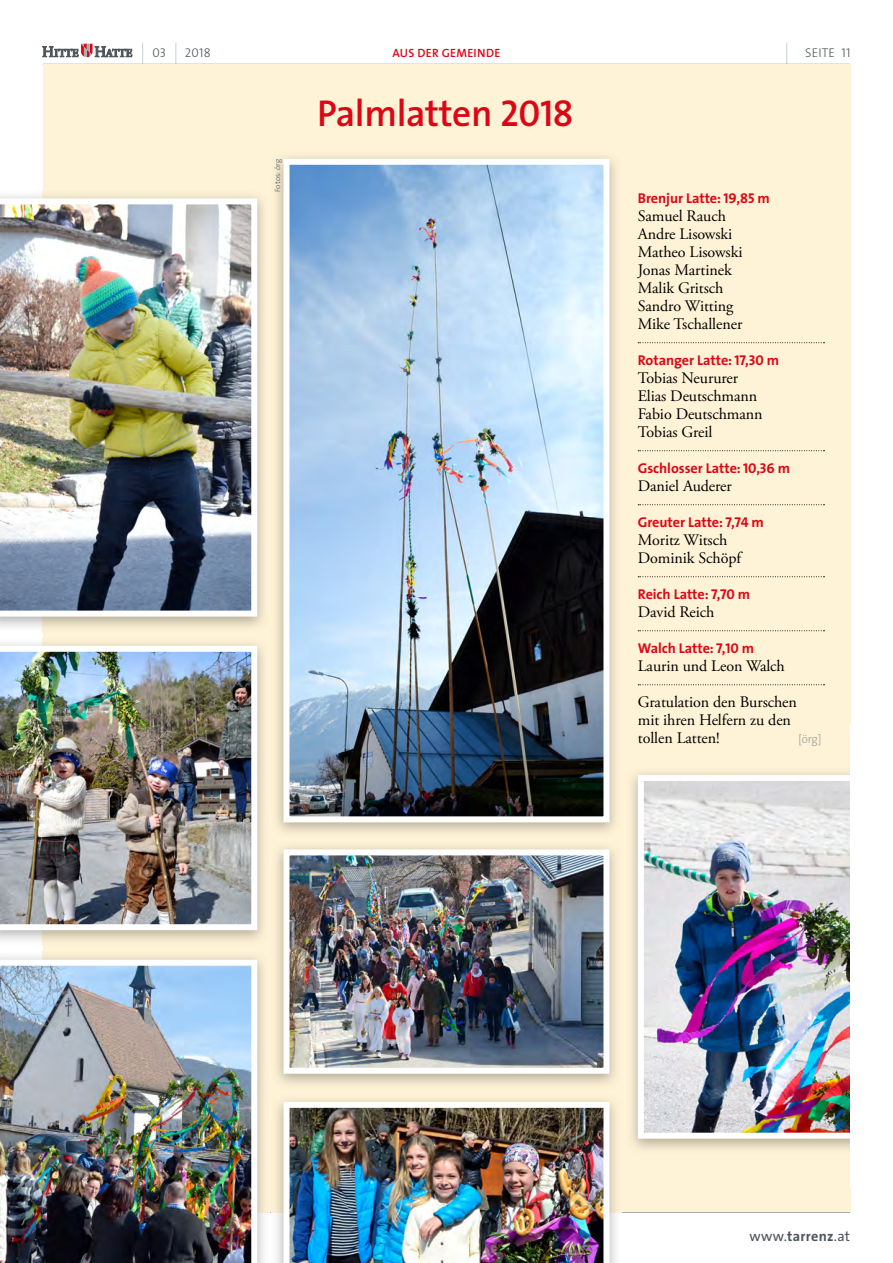
<style>
.page{position:relative;width:893px;height:1263px;background:#fff}
.page>*{position:absolute;margin:0;border:0;box-sizing:border-box;transform-origin:0 0}
.t1{font:600 37.5px "The Sans";letter-spacing:-.01em;color:#dc0714}
.t2{font:16.05px/18px "Adobe Garamond Pro";letter-spacing:-.005em;color:#000}
.t3{font:700 14.25px "The Sans";letter-spacing:-.005em;color:#dc0714}
.t4{font:14.25px "The Sans";color:#4c565c}
.t5{font:12.75px "The Sans Light Caps";letter-spacing:.02em;color:#4c565c}
.t6{font:600 12px "The Sans";letter-spacing:.02em;color:#dc0714}
.t7{font:300 11.7px "The Sans";color:#9d9d9c}
.t8{font:300 7.5px "The Sans";letter-spacing:.03em;color:#4c565c}
.s1{font-family:"The Sans Semi Bold Caps";font-weight:400}
.s2{font-family:"The Sans Bold Caps";font-weight:400}
.s3{font-weight:700}
</style>
<div class="page">
<svg style="left:786px;top:43px;width:1px;height:21px"></svg>
<svg style="left:142px;top:43px;width:1px;height:21px"></svg>
<svg style="left:176px;top:43px;width:1px;height:21px"></svg>
<hr style="left:43px;top:64px;width:807px;height:1px;background:#a5adb4">
<hr style="left:43px;top:1212px;width:807px;height:1px;background:#a5adb4">
<svg style="left:43px;top:44px;width:89px;height:13px"></svg>
<div style="left:43px;top:65px;width:807px;height:1147px;background:#fff3d7"></div>
<svg style="left:638px;top:342px;width:186px;height:1px"></svg>
<svg style="left:638px;top:450px;width:186px;height:1px"></svg>
<svg style="left:638px;top:504px;width:186px;height:1px"></svg>
<svg style="left:638px;top:576px;width:186px;height:1px"></svg>
<svg style="left:638px;top:630px;width:186px;height:1px"></svg>
<svg style="left:638px;top:684px;width:186px;height:1px"></svg>
<img style="left:276px;top:156px;width:340px;height:677px">
<img style="left:290px;top:166px;width:312px;height:649px">
<div style="left:283px;top:159px;width:326px;height:663px;border:6px solid #fff"></div>
<img style="left:276px;top:846px;width:340px;height:238px">
<img style="left:290px;top:856px;width:312px;height:211px">
<div style="left:283px;top:849px;width:326px;height:225px;border:6px solid #fff"></div>
<img style="left:645px;top:782px;width:205px;height:350px">
<div style="left:638px;top:775px;width:222px;height:364px;border:6px solid #fff"></div>
<img style="left:0;top:637px;width:264px;height:309px">
<img style="left:0;top:646px;width:257px;height:284px">
<img style="left:43px;top:956px;width:226px;height:257px">
<img style="left:0;top:960px;width:257px;height:303px">
<img style="left:271px;top:1099px;width:350px;height:164px">
<img style="left:283px;top:1102px;width:326px;height:161px">
<img style="left:0;top:198px;width:257px;height:419px">
<div style="left:850px;top:725px;width:43px;height:461px;background:#fff"></div>
<p class="t5" style="left:152px;top:42px;width:16px">03</p>
<p class="t5" style="left:185px;top:42px;width:27px">2018</p>
<p class="t6" style="left:393px;top:43px;width:109px">AUS DER GEMEINDE</p>
<p class="t5" style="left:805px;top:42px;width:47px">SEITE 11</p>
<p class="t8" style="left:272px;top:192px;width:35px;rotate:-90deg">Fotos: örg</p>
<h1 class="t1" style="left:317px;top:82px;width:258px">Palmlatten <span class="s1">2018</span></h1>
<p class="t3" style="left:638px;top:186px;width:134px">Brenjur Latte: <span class="s2">19,85</span> m</p>
<p class="t2" style="left:638px;top:207px;width:106px">Samuel Rauch<br>Andre Lisowski<br>Matheo Lisowski<br>Jonas Martinek<br>Malik Gritsch<br>Sandro Witting<br>Mike Tschallener</p>
<p class="t3" style="left:638px;top:348px;width:143px">Rotanger Latte: <span class="s2">17,30</span> m</p>
<p class="t2" style="left:638px;top:369px;width:126px">Tobias Neururer<br>Elias Deutschmann<br>Fabio Deutschmann<br>Tobias Greil</p>
<p class="t3" style="left:638px;top:456px;width:154px">Gschlosser Latte: <span class="s2">10,36</span> m</p>
<p class="t2" style="left:638px;top:477px;width:96px">Daniel Auderer</p>
<p class="t3" style="left:638px;top:510px;width:127px">Greuter Latte: <span class="s2">7,74</span> m</p>
<p class="t2" style="left:638px;top:531px;width:105px">Moritz Witsch<br>Dominik Schöpf</p>
<p class="t3" style="left:638px;top:582px;width:114px">Reich Latte: <span class="s2">7,70</span> m</p>
<p class="t2" style="left:638px;top:603px;width:78px">David Reich</p>
<p class="t3" style="left:638px;top:636px;width:118px">Walch Latte: <span class="s2">7,10</span> m</p>
<p class="t2" style="left:638px;top:657px;width:149px">Laurin und Leon Walch</p>
<p class="t2" style="left:638px;top:693px;width:161px">Gratulation den Burschen mit ihren Helfern zu den tollen Latten!</p>
<p class="t7" style="left:798px;top:729px;width:25px">[örg]</p>
<p class="t4" style="left:749px;top:1224px;width:102px">www.<span class="s3">tarrenz</span>.at</p>
</div>
